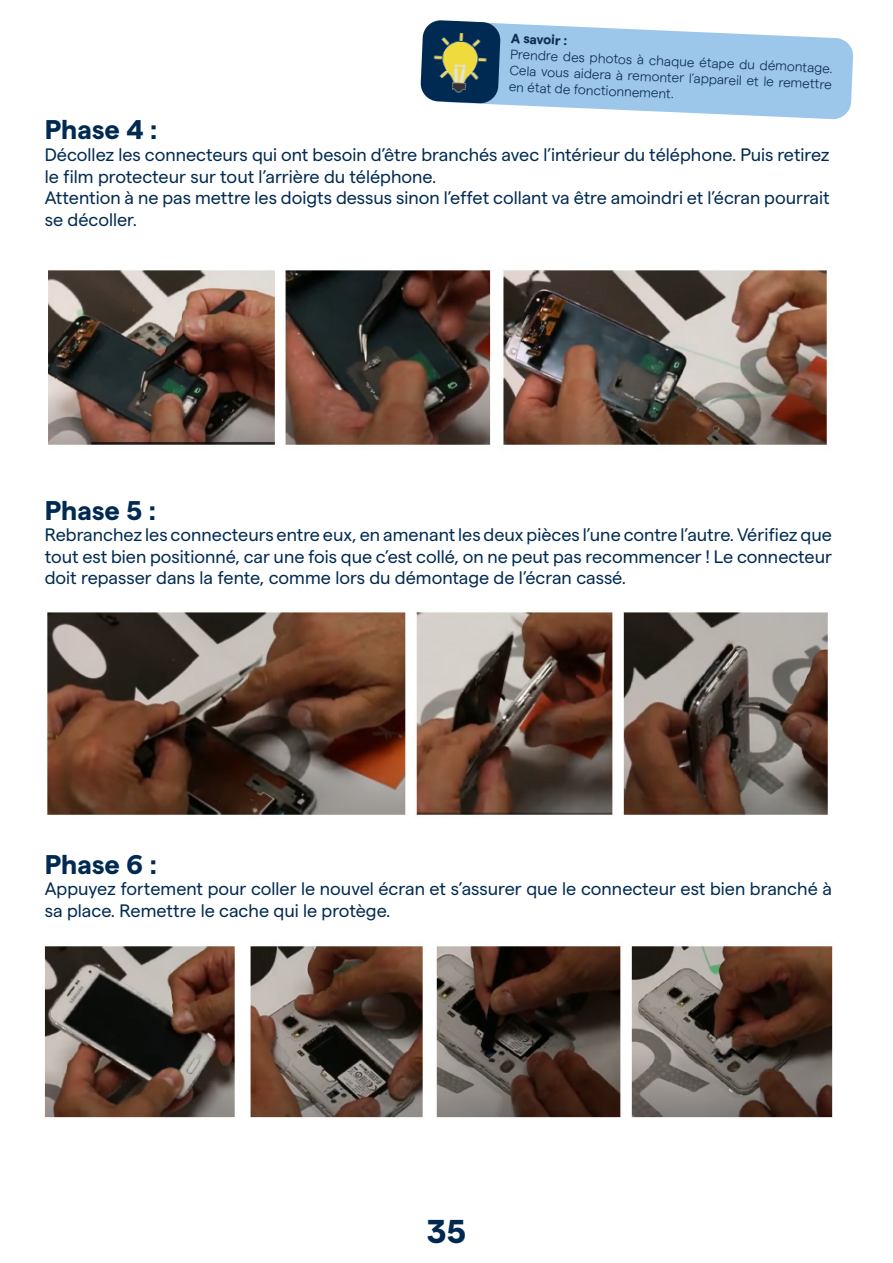
<style>
.page{position:relative;width:893px;height:1263px;background:#fff}
.page>*{position:absolute;margin:0;border:0;box-sizing:border-box;transform-origin:0 0}
.t1{font:700 33px "Matter";color:#002952}
.t2{font:700 27px "Matter";color:#002a52}
.t3{font:18px/21.6px "Matter";color:#002a52}
.t4{font:300 13.5px/16.5px "Matter";color:#0e2d50;text-align:justify}
.t5{font:700 13.5px "Matter";color:#0e2d50}
</style>
<div class="page">
<img style="left:48px;top:270px;width:779px;height:175px">
<img style="left:47px;top:612px;width:781px;height:203px">
<img style="left:44px;top:946px;width:789px;height:172px">
<svg style="left:420px;top:20px;width:433px;height:100px"></svg>
<img style="left:426px;top:22px;width:67px;height:76px">
<p class="t5" style="left:512px;top:28px;width:58px;rotate:3deg">A savoir :</p>
<p class="t4" style="left:511px;top:43px;width:324px;rotate:3deg">Prendre des photos à chaque étape du démontage.<br>Cela vous aidera à remonter l’appareil et le remettre en état de fonctionnement.</p>
<p class="t2" style="left:45px;top:110px;width:114px">Phase 4 :</p>
<p class="t3" style="left:45px;top:142px;width:786px">Décollez les connecteurs qui ont besoin d’être branchés avec l’intérieur du téléphone. Puis retirez le film protecteur sur tout l’arrière du téléphone.</p>
<p class="t3" style="left:45px;top:186px;width:786px">Attention à ne pas mettre les doigts dessus sinon l’effet collant va être amoindri et l’écran pourrait se décoller.</p>
<p class="t2" style="left:45px;top:490px;width:113px">Phase 5 :</p>
<p class="t3" style="left:45px;top:523px;width:789px;text-align:justify">Rebranchez les connecteurs entre eux, en amenant les deux pièces l’une contre l’autre. Vérifiez que tout est bien positionné, car une fois que c’est collé, on ne peut pas recommencer ! Le connecteur doit repasser dans la fente, comme lors du démontage de l’écran cassé.</p>
<p class="t2" style="left:45px;top:844px;width:114px">Phase 6 :</p>
<p class="t3" style="left:45px;top:877px;width:789px">Appuyez fortement pour coller le nouvel écran et s’assurer que le connecteur est bien branché à sa place. Remettre le cache qui le protège.</p>
<h1 class="t1" style="left:427px;top:1206px;width:41px">35</h1>
</div>
